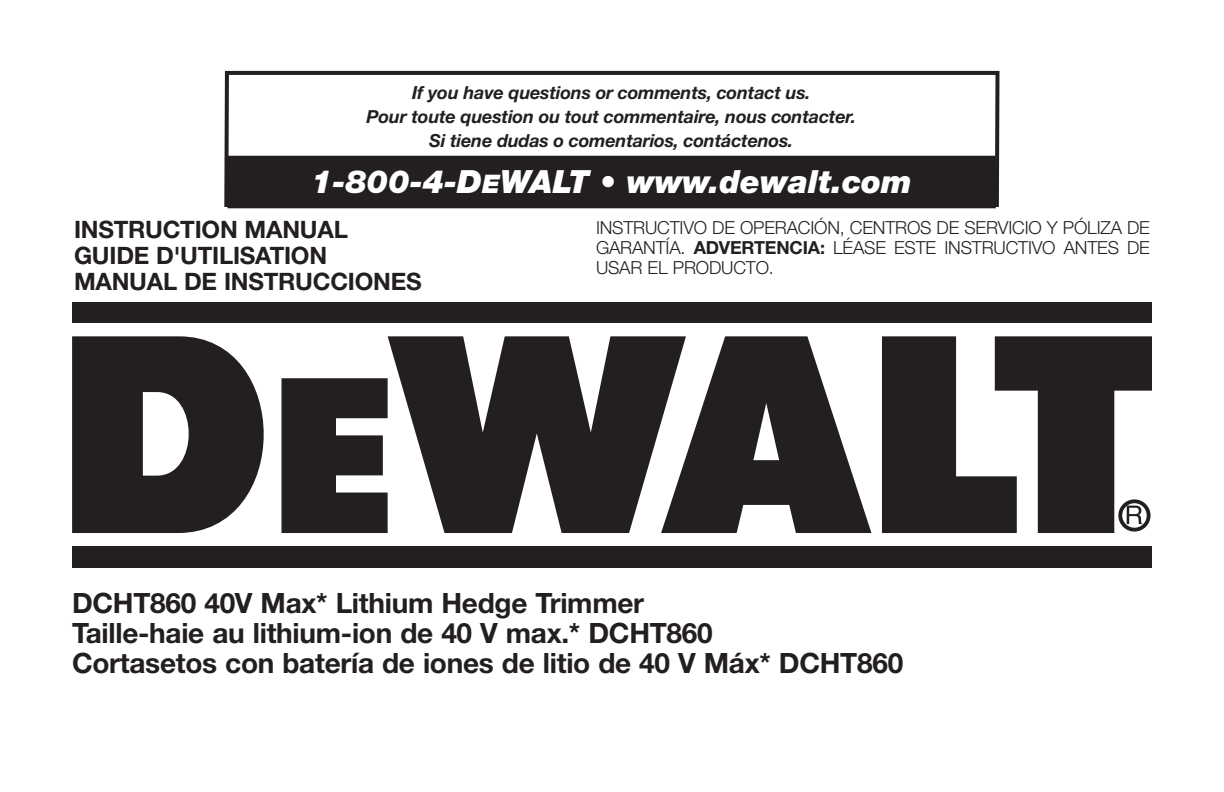
<style>
.page{position:relative;width:1224px;height:792px;background:#fff}
.page>*{position:absolute;margin:0;border:0;box-sizing:border-box;transform-origin:0 0}
.t1{font:italic 900 32px "Helvetica Neue LT Std";color:#fff}
.t2{font:700 28px/30px "Helvetica Neue LT Std";letter-spacing:-.01em;color:#231f20}
.t3{font:700 24px/26px "Helvetica Neue LT Std";letter-spacing:-.01em;color:#231f20}
.t4{font:italic 700 18px/24px "Helvetica Neue LT Std";letter-spacing:-.01em;color:#231f20;text-align:center}
.t5{font:300 18px/20px "Helvetica Neue LT Std";letter-spacing:-.01em;color:#231f20;text-align:justify}
.s1{font-family:"Helvetica Neue LT Std Blk It SC800";font-weight:400;font-style:normal;font-size:25.6px}
.s2{font-weight:700}
</style>
<div class="page">
<svg style="left:224px;top:70px;width:776px;height:139px"></svg>
<div style="left:229px;top:158px;width:765px;height:48px;background:#231f20"></div>
<div style="left:227px;top:156px;width:769px;height:52px;border:4px solid #231f20"></div>
<svg style="left:388px;top:336px;width:273px;height:197px;fill:#231f20"></svg>
<svg style="left:72px;top:336px;width:210px;height:197px;fill:#231f20"></svg>
<svg style="left:282px;top:378px;width:106px;height:155px;background:#3d3a3a"></svg>
<svg style="left:661px;top:336px;width:210px;height:197px;fill:#231f20"></svg>
<div style="left:72px;top:302px;width:1080px;height:21px;background:#231f20"></div>
<div style="left:72px;top:546px;width:1080px;height:21px;background:#231f20"></div>
<svg style="left:882px;top:336px;width:270px;height:197px"></svg>
<p class="t4" style="left:367px;top:80px;width:491px">If you have questions or comments, contact us.<br>Pour toute question ou tout commentaire, nous contacter.<br>Si tiene dudas o comentarios, contáctenos.</p>
<h1 class="t1" style="left:311px;top:162px;width:602px">1-800-4-D<span class="s1">e</span>WALT • www.dewalt.com</h1>
<h3 class="t3" style="left:74px;top:216px;width:267px">Instruction Manual<br>Guide D'utili</h3>
<h3 class="t3" style="left:74px;top:242px;width:349px;text-indent:166px">sati on<br>Manual de instrucciones</h3>
<p class="t5" style="left:596px;top:217px;width:555px">INSTRUCTIVO DE OPERACIÓN, CENTROS DE SERVICIO Y PÓLIZA DE GARANTÍA. <span class="s2">ADVERTEN CIA:</span> LÉASE ESTE INSTRUCTIVO ANTES DE USAR EL PRODUCTO.</p>
<h2 class="t2" style="left:72px;top:588px;width:833px">DCHT860 40V Max* Lithium Hedge Trimmer<br>Taille-haie au lithium-ion de 40 V max.* DCHT860<br>Cortasetos con batería de iones de litio de 40 V Máx* DCHT860</h2>
</div>
